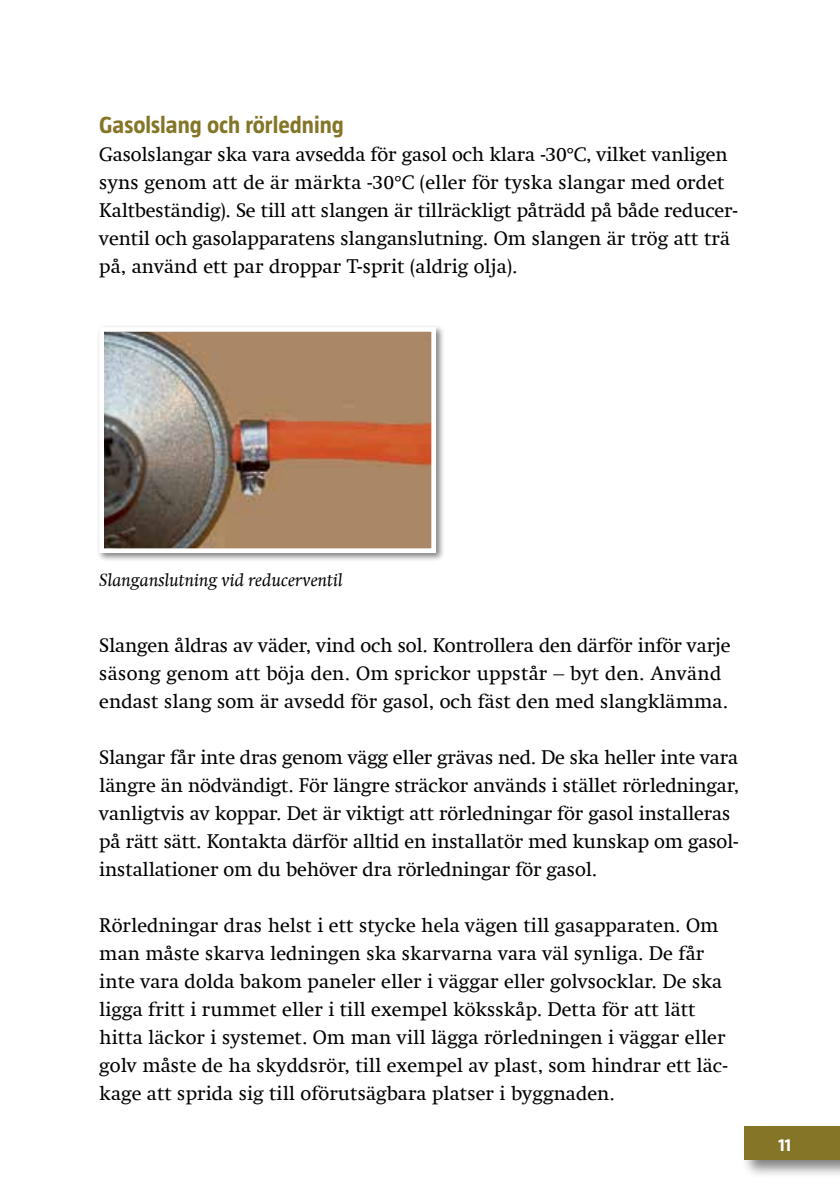
<style>
.page{position:relative;width:840px;height:1191px;background:#fff}
.page>*{position:absolute;margin:0;border:0;box-sizing:border-box;transform-origin:0 0}
.t1{font:700 24px "Taz";color:#847527}
.t2{font:20px/28px "Swift Com";color:#000}
.t3{font:italic 18px "Swift Com";color:#000}
.t4{font:700 18px "Taz";color:#fff}
</style>
<div class="page">
<div style="left:96px;top:324px;width:348px;height:238px;background:#000;opacity:.5"></div>
<img style="left:105px;top:333px;width:325px;height:214px">
<div style="left:99px;top:327px;width:337px;height:226px;border:5px solid #fff"></div>
<div style="left:740px;top:1123px;width:99px;height:55px;background:#000;opacity:.5"></div>
<div style="left:743px;top:1126px;width:96px;height:33px;background:#847527"></div>
<p class="t1" style="left:99px;top:111px;width:246px">Gasolslang och rörledning</p>
<p class="t2" style="left:99px;top:140px;width:638px">Gasolslangar ska vara avsedda för gasol och klara -30°C, vilket vanligen syns genom att de är märkta -30°C (eller för tyska slangar med ordet Kaltbeständig). Se till att slangen är tillräckligt påträdd på både reducer&shy;ventil och gasolapparatens slanganslutning. Om slangen är trög att trä på, använd ett par droppar T-sprit (aldrig olja).</p>
<p class="t3" style="left:99px;top:569px;width:244px">Slanganslutning vid reducerventil</p>
<p class="t2" style="left:99px;top:631px;width:632px">Slangen åldras av väder, vind och sol. Kontrollera den därför inför varje säsong genom att böja den. Om sprickor uppstår – byt den. Använd endast slang som är avsedd för gasol, och fäst den med slangklämma.</p>
<p class="t2" style="left:99px;top:743px;width:641px">Slangar får inte dras genom vägg eller grävas ned. De ska heller inte vara längre än nödvändigt. För längre sträckor används i stället rörledningar, vanligtvis av koppar. Det är viktigt att rörledningar för gasol installeras på rätt sätt. Kontakta därför alltid en installatör med kunskap om gasol&shy;installationer om du behöver dra rörledningar för gasol.</p>
<p class="t2" style="left:99px;top:911px;width:629px">Rörledningar dras helst i ett stycke hela vägen till gasapparaten. Om man måste skarva ledningen ska skarvarna vara väl synliga. De får inte vara dolda bakom paneler eller i väggar eller golvsocklar. De ska ligga fritt i rummet eller i till exempel köksskåp. Detta för att lätt hitta läckor i systemet. Om man vill lägga rörledningen i väggar eller golv måste de ha skyddsrör, till exempel av plast, som hindrar ett läc&shy;kage att sprida sig till oförutsägbara platser i byggnaden.</p>
<p class="t4" style="left:778px;top:1134px;width:14px">11</p>
</div>
